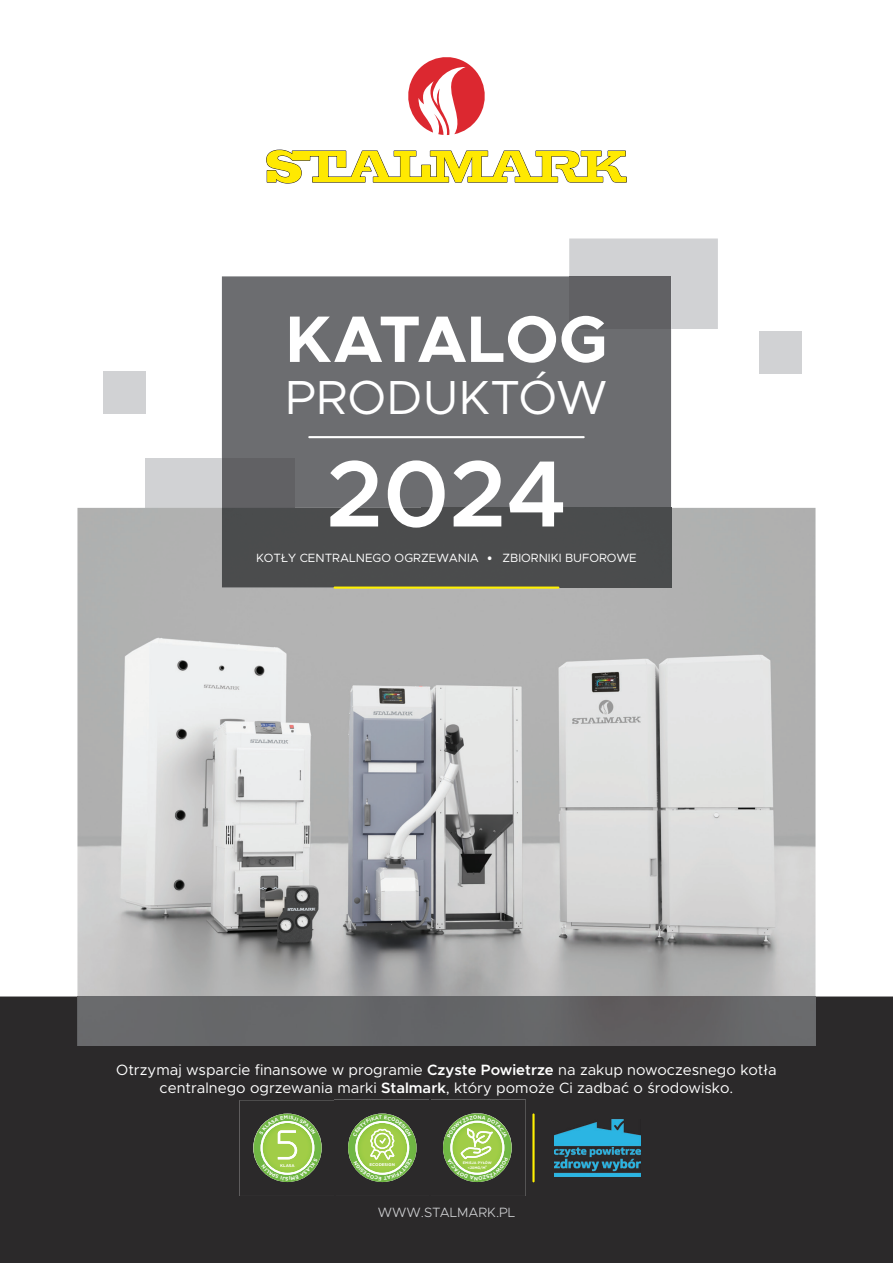
<style>
.page{position:relative;width:893px;height:1263px;background:#fff}
.page>*{position:absolute;margin:0;border:0;box-sizing:border-box;transform-origin:0 0}
.t1{font:600 94.5px "Metropolis";color:#fff}
.t2{font:700 66px "Metropolis";color:#fff}
.t3{font:48px "Metropolis";color:#fff}
.t4{font:15px/18px "Metropolis";color:#fff;text-align:center}
.t5{font:300 13.5px "Metropolis";color:#d1d2d4}
.t6{font:12px "Metropolis";color:#fff}
.t7{font:700 3.9px "Gotham Office";color:#fff}
.t8{font:700 3.45px/4.1px "Gotham Office";color:#fff;text-align:center}
.s1{font-family:"Candara";font-weight:300}
.s2{font-weight:600}
</style>
<div class="page">
<div style="left:0;top:996px;width:893px;height:267px;background:#2b292a"></div>
<div style="left:569px;top:238px;width:149px;height:91px;background:#d1d2d4"></div>
<div style="left:103px;top:371px;width:43px;height:42px;background:#d1d2d4"></div>
<div style="left:759px;top:331px;width:43px;height:43px;background:#d1d2d4"></div>
<div style="left:146px;top:458px;width:76px;height:50px;background:#d1d2d4"></div>
<img style="left:77px;top:508px;width:738px;height:537px">
<svg style="left:266px;top:149px;width:361px;height:35px"></svg>
<svg style="left:408px;top:57px;width:77px;height:78px"></svg>
<div style="left:222px;top:276px;width:449px;height:232px;background:#6c6d70"></div>
<div style="left:569px;top:276px;width:102px;height:53px;background:#616164"></div>
<div style="left:222px;top:458px;width:72px;height:50px;background:#616164"></div>
<div style="left:222px;top:508px;width:449px;height:80px;background:#4b4c4d"></div>
<hr style="left:308px;top:436px;width:277px;height:2px;background:#fff">
<hr style="left:334px;top:586px;width:225px;height:3px;background:#fff101">
<hr style="left:532px;top:1113px;width:3px;height:69px;background:#fff101">
<div style="left:240px;top:1099px;width:286px;height:97px;background:#2b292a"></div>
<img style="left:253px;top:1113px;width:69px;height:69px">
<img style="left:334px;top:1100px;width:1px;height:96px">
<img style="left:348px;top:1113px;width:68px;height:69px">
<img style="left:429px;top:1099px;width:1px;height:97px">
<img style="left:443px;top:1113px;width:69px;height:69px">
<img style="left:555px;top:1119px;width:85px;height:57px">
<svg style="left:259px;top:1116px;width:59px;height:64px;background:#94bd5f"></svg>
<svg style="left:353px;top:1116px;width:59px;height:64px;background:#96be63"></svg>
<svg style="left:447px;top:1115px;width:61px;height:65px;background:#94bb62"></svg>
<h2 class="t2" style="left:285px;top:297px;width:324px">KATALOG</h2>
<h3 class="t3" style="left:285px;top:368px;width:324px">PRODUKTÓW</h3>
<h1 class="t1" style="left:326px;top:434px;width:242px">2024</h1>
<p class="t6" style="left:256px;top:551px;width:382px">KOTŁY CENTRALNEGO OGRZEWANIA <span class="s1">•</span> ZBIORNIKI BUFOROWE</p>
<p class="t4" style="left:116px;top:1061px;width:662px">Otrzymaj wsparcie finansowe w programie <span class="s2">Czyste Powietrze</span> na zakup nowoczesnego kotła centralnego ogrzewania marki <span class="s2">Stalmark</span>, który pomoże Ci zadbać o środowisko.</p>
<p class="t7" style="left:280px;top:1163px;width:16px">KLASA</p>
<p class="t7" style="left:370px;top:1162px;width:27px">ECODESIGN</p>
<p class="t8" style="left:463px;top:1161px;width:30px">EMISJA PYŁÓW &lt;20MG/M<sup>3</sup></p>
<p class="t5" style="left:378px;top:1204px;width:139px">WWW.STALMARK.PL</p>
</div>
